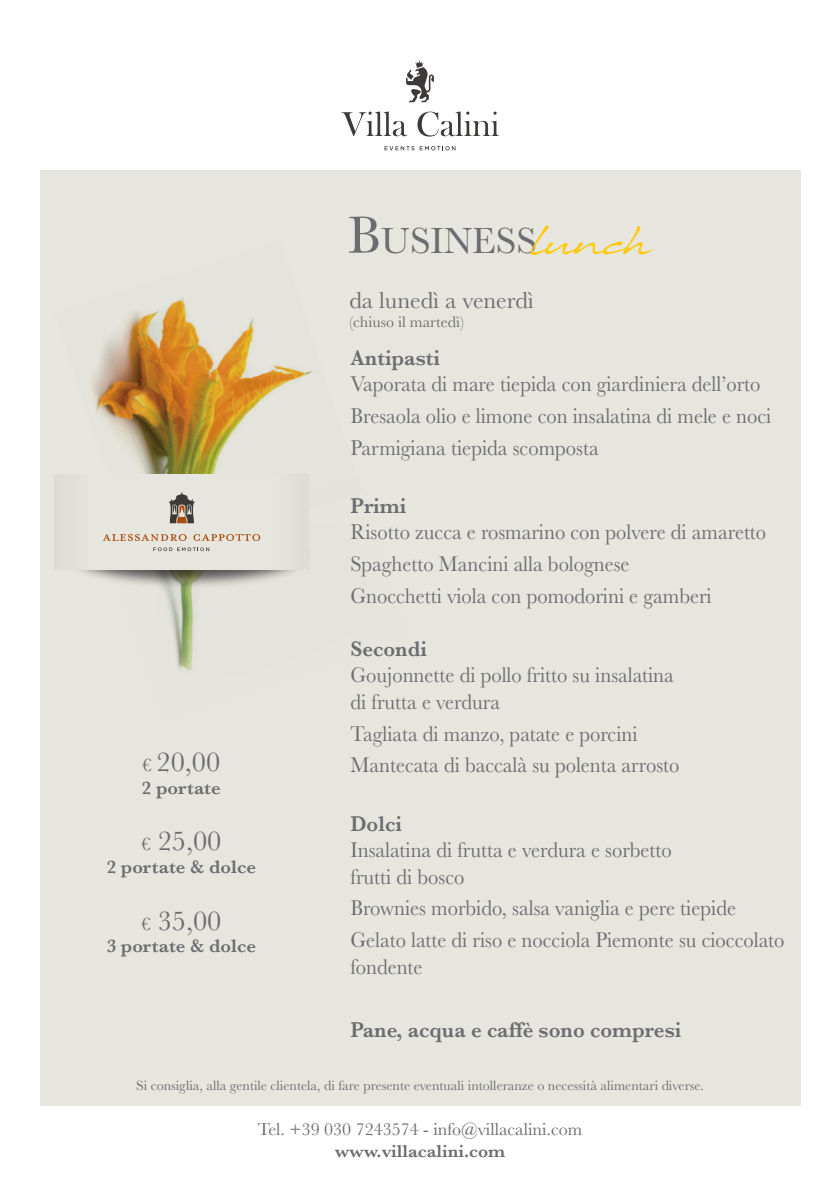
<style>
.page{position:relative;width:840px;height:1191px;background:#fff}
.page>*{position:absolute;margin:0;border:0;box-sizing:border-box;transform-origin:0 0}
.t1{font:37.8px "Baskerville";color:#6c6d70}
.t2{font:28.2px "Baskerville";color:#6c6d70}
.t3{font:24px "Baskerville";color:#6c6d70}
.t4{font:22px/31.8px "Baskerville";color:#6c6d70;scale:.93 1}
.t5{font:600 22px "Baskerville";color:#6c6d70;scale:.95 1}
.t6{font:600 18.8px "Baskerville";color:#6c6d70}
.t7{font:18px "Baskerville";color:#6c6d70}
.t8{font:600 18px "Baskerville";color:#6c6d70}
.t9{font:16px "Baskerville";color:#6c6d70}
.t10{font:14px "Baskerville";color:#6c6d70}
.s1{font-size:18.8px}
.s2{font-size:54px}
.s3{font-family:"Javacom";font-size:42.4px;color:#feca0a}
</style>
<div class="page">
<div style="left:40px;top:170px;width:759px;height:936px;background:#e7e6de"></div>
<div style="left:62px;top:519px;width:250px;height:70px;background:#231f20;opacity:.75"></div>
<img style="left:91px;top:297px;width:222px;height:177px">
<img style="left:104px;top:474px;width:208px;height:197px">
<div style="left:54px;top:474px;width:254px;height:95px;background:#e7e6de"></div>
<svg style="left:341px;top:111px;width:66px;height:25px"></svg>
<svg style="left:417px;top:111px;width:81px;height:26px"></svg>
<svg style="left:406px;top:60px;width:27px;height:42px"></svg>
<svg style="left:384px;top:146px;width:71px;height:4px"></svg>
<svg style="left:102px;top:534px;width:84px;height:7px"></svg>
<svg style="left:193px;top:534px;width:67px;height:7px"></svg>
<svg style="left:153px;top:547px;width:56px;height:4px"></svg>
<svg style="left:168px;top:492px;width:27px;height:31px"></svg>
<p class="t2" style="left:142px;top:744px;width:79px"><span class="s1">€</span> 20,00</p>
<p class="t6" style="left:142px;top:774px;width:80px">2 portate</p>
<p class="t2" style="left:141px;top:823px;width:81px"><span class="s1">€</span> 25,00</p>
<p class="t6" style="left:107px;top:853px;width:151px">2 portate &amp; dolce</p>
<p class="t2" style="left:141px;top:902px;width:81px"><span class="s1">€</span> 35,00</p>
<p class="t6" style="left:107px;top:933px;width:151px">3 portate &amp; dolce</p>
<h1 class="t1" style="left:347px;top:216px;width:306px"><span class="s2">B</span>USINESS<span class="s3">lunch</span></h1>
<p class="t3" style="left:349px;top:284px;width:186px">da lunedì a venerdì</p>
<p class="t9" style="left:349px;top:311px;width:116px">(chiuso il martedì)</p>
<p class="t5" style="left:350px;top:342px;width:96px">Antipasti</p>
<p class="t4" style="left:350px;top:368px;width:454px">Vaporata di mare tiepida con giardiniera dell’orto<br>Bresaola olio e limone con insalatina di mele e noci<br>Parmigiana tiepida scomposta</p>
<p class="t5" style="left:350px;top:490px;width:60px">Primi</p>
<p class="t4" style="left:350px;top:516px;width:448px">Risotto zucca e rosmarino con polvere di amaretto<br>Spaghetto Mancini alla bolognese<br>Gnocchetti viola con pomodorini e gamberi</p>
<p class="t5" style="left:350px;top:633px;width:82px">Secondi</p>
<p class="t4" style="left:350px;top:662px;width:349px;line-height:26.4px">Goujonnette di pollo fritto su insalatina di frutta e verdura</p>
<p class="t4" style="left:350px;top:718px;width:355px">Tagliata di manzo, patate e porcini<br>Mantecata di baccalà su polenta arrosto</p>
<p class="t5" style="left:350px;top:808px;width:56px">Dolci</p>
<p class="t4" style="left:350px;top:837px;width:347px;line-height:26.4px">Insalatina di frutta e verdura e sorbetto frutti di bosco</p>
<p class="t4" style="left:350px;top:892px;width:468px">Brownies morbido, salsa vaniglia e pere tiepide<br>Gelato latte di riso e nocciola Piemonte su cioccolato</p>
<p class="t4" style="left:350px;top:950px;width:79px">fondente</p>
<p class="t5" style="left:350px;top:1014px;width:349px">Pane, acqua e caffè sono compresi</p>
<p class="t10" style="left:136px;top:1076px;width:569px">Si consiglia, alla gentile clientela, di fare presente eventuali intolleranze o necessità alimentari diverse.</p>
<p class="t7" style="left:257px;top:1118px;width:326px">Tel. +39 030 7243574 - info@villacalini.com</p>
<p class="t8" style="left:334px;top:1138px;width:172px">www.villacalini.com</p>
</div>
